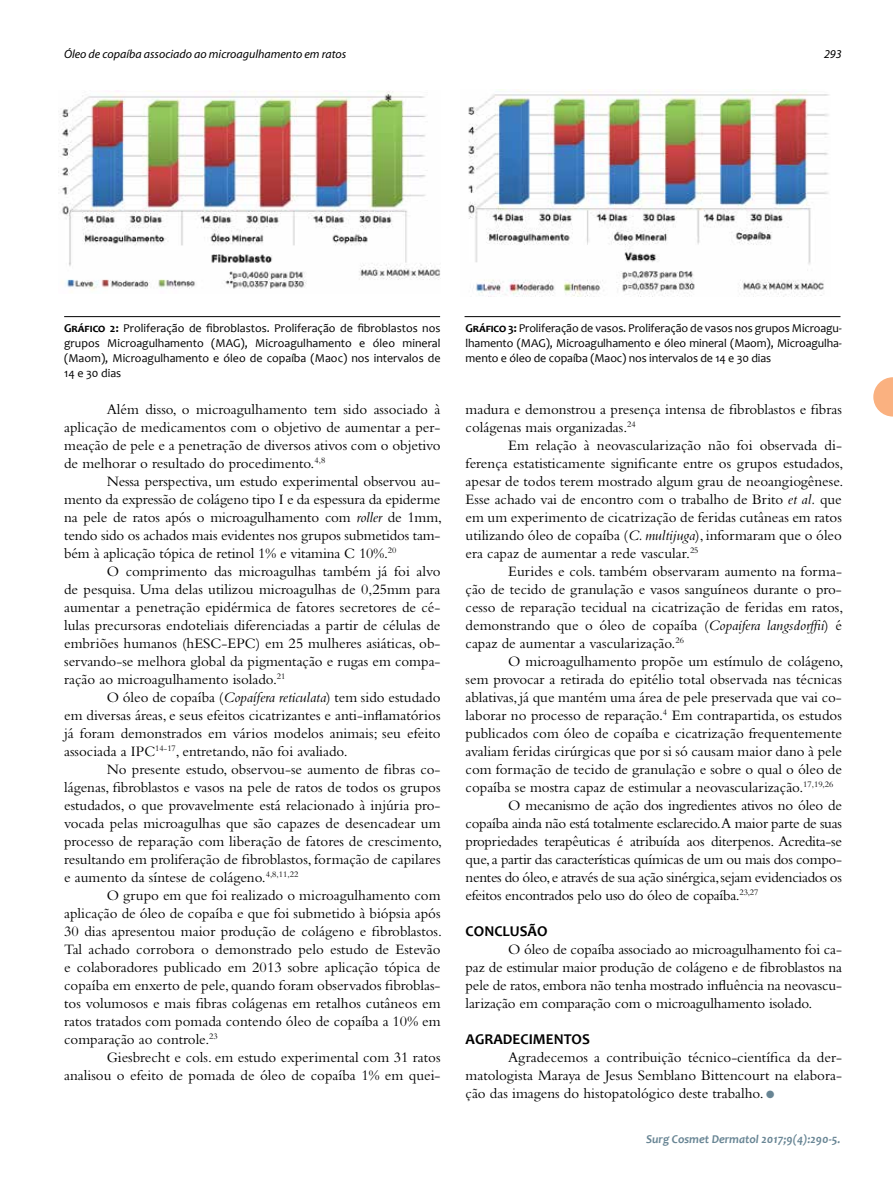
<style>
.page{position:relative;width:893px;height:1191px;background:#fff}
.page>*{position:absolute;margin:0;border:0;box-sizing:border-box;transform-origin:0 0}
.t1{font:15px/18px "Bembo";color:#000;text-align:justify}
.t2{font:15px "Bembo";letter-spacing:-.02em;color:#000}
.t3{font:700 15px "Candara";color:#000}
.t4{font:12px/15px "Candara";letter-spacing:-.005em;color:#000;text-align:justify}
.t5{font:italic 12px "Myriad";color:#000}
.t6{font:italic 700 12px "Candara";color:#688594}
.s1{font-weight:700}
.s2{font-style:italic}
.s3{color:#688594}
</style>
<div class="page">
<svg style="left:873px;top:377px;width:20px;height:39px"></svg>
<img style="left:58px;top:90px;width:382px;height:201px">
<img style="left:468px;top:89px;width:361px;height:207px">
<hr style="left:64px;top:316px;width:376px;height:1px;background:#000">
<hr style="left:465px;top:316px;width:375px;height:1px;background:#000">
<p class="t5" style="left:64px;top:48px;width:284px">Óleo de copaíba associado ao microagulhamento em ratos</p>
<p class="t5" style="left:824px;top:48px;width:19px">293</p>
<p class="t4" style="left:64px;top:321px;width:378px"><span class="s1">Gráfico 2:</span> Proliferação de fibroblastos. Proliferação de fibroblastos nos grupos Microagulhamento (MAG), Microagulhamento e óleo mineral (Maom), Microagulhamento e óleo de copaíba (Maoc) nos intervalos de 14 e 30 dias</p>
<p class="t4" style="left:466px;top:321px;width:378px"><span class="s1">Gráfico 3:</span> Proliferação de vasos. Proliferação de vasos nos grupos Microagu&shy;lhamento (MAG), Microagulhamento e óleo mineral (Maom), Microagulha&shy;mento e óleo de copaíba (Maoc) nos intervalos de 14 e 30 dias</p>
<p class="t1" style="left:64px;top:400px;width:378px;text-indent:43px">Além disso, o microagulhamento tem sido associado à aplicação de medicamentos com o objetivo de aumentar a per&shy;meação de pele e a penetração de diversos ativos com o objetivo de melhorar o resultado do procedimento.<sup>4,8</sup></p>
<p class="t1" style="left:64px;top:472px;width:379px;text-indent:43px">Nessa perspectiva, um estudo experimental observou au&shy;mento da expressão de colágeno tipo I e da espessura da epiderme na pele de ratos após o microagulhamento com <span class="s2">roller</span> de 1mm, tendo sido os achados mais evidentes nos grupos submetidos tam&shy;bém à aplicação tópica de retinol 1% e vitamina C 10%.<sup>20</sup></p>
<p class="t1" style="left:64px;top:562px;width:378px;text-indent:43px">O comprimento das microagulhas também já foi alvo de pesquisa. Uma delas utilizou microagulhas de 0,25mm para aumentar a penetração epidérmica de fatores secretores de cé&shy;lulas precursoras endoteliais diferenciadas a partir de células de embriões humanos (hESC-EPC) em 25 mulheres asiáticas, ob&shy;servando-se melhora global da pigmentação e rugas em compa&shy;ração ao microagulhamento isolado.<sup>21</sup></p>
<p class="t1" style="left:64px;top:688px;width:378px;text-indent:43px">O óleo de copaíba (<span class="s2">Copaífera reticulata</span>) tem sido estudado em diversas áreas, e seus efeitos cicatrizantes e anti-inflamatórios já foram demonstrados em vários modelos animais; seu efeito associada a IPC<sup>14-17</sup>, entretando, não foi avaliado.</p>
<p class="t1" style="left:64px;top:760px;width:379px;text-indent:43px">No presente estudo, observou-se aumento de fibras co&shy;lágenas, fibroblastos e vasos na pele de ratos de todos os grupos estudados, o que provavelmente está relacionado à injúria pro&shy;vocada pelas microagulhas que são capazes de desencadear um processo de reparação com liberação de fatores de crescimento, resultando em proliferação de fibroblastos, formação de capilares e aumento da síntese de colágeno.<sup>4,8,11,22</sup></p>
<p class="t1" style="left:64px;top:886px;width:379px;text-indent:43px">O grupo em que foi realizado o microagulhamento com aplicação de óleo de copaíba e que foi submetido à biópsia após 30 dias apresentou maior produção de colágeno e fibroblastos.<br>Tal achado corrobora o demonstrado pelo estudo de Estevão e colaboradores publicado em 2013 sobre aplicação tópica de copaíba em enxerto de pele, quando foram observados fibroblas&shy;tos volumosos e mais fibras colágenas em retalhos cutâneos em ratos tratados com pomada contendo óleo de copaíba a 10% em comparação ao controle.<sup>23</sup></p>
<p class="t1" style="left:64px;top:1048px;width:378px;text-align:right">Giesbrecht e cols. em estudo experimental com 31 ratos analisou o efeito de pomada de óleo de copaíba 1% em quei-</p>
<p class="t1" style="left:466px;top:400px;width:378px">madura e demonstrou a presença intensa de fibroblastos e fibras colágenas mais organizadas.<sup>24</sup></p>
<p class="t1" style="left:466px;top:436px;width:379px;text-indent:43px">Em relação à neovascularização não foi observada di&shy;ferença estatisticamente significante entre os grupos estudados, apesar de todos terem mostrado algum grau de neoangiogênese.<br>Esse achado vai de encontro com o trabalho de Brito <span class="s2">et al.</span> que em um experimento de cicatrização de feridas cutâneas em ratos utilizando óleo de copaíba (<span class="s2">C. multijuga</span>), informaram que o óleo era capaz de aumentar a rede vascular.<sup>25</sup></p>
<p class="t1" style="left:466px;top:562px;width:379px;text-indent:43px">Eurides e cols. também observaram aumento na forma&shy;ção de tecido de granulação e vasos sanguíneos durante o pro&shy;cesso de reparação tecidual na cicatrização de feridas em ratos, demonstrando que o óleo de copaíba (<span class="s2">Copaifera langsdorffii</span>) é capaz de aumentar a vascularização.<sup>26</sup></p>
<p class="t1" style="left:508px;top:652px;width:337px">O microagulhamento propõe um estímulo de colágeno,</p>
<p class="t1" style="left:466px;top:670px;width:378px">sem provocar a retirada do epitélio total observada nas técnicas</p>
<p class="t1" style="left:466px;top:688px;width:378px">ablativas, já que mantém uma área de pele preservada que vai co-</p>
<p class="t1" style="left:466px;top:706px;width:378px">laborar no processo de reparação.<sup>4</sup> Em contrapartida, os estudos</p>
<p class="t1" style="left:466px;top:724px;width:378px">publicados com óleo de copaíba e cicatrização frequentemente</p>
<p class="t1" style="left:466px;top:742px;width:378px">avaliam feridas cirúrgicas que por si só causam maior dano à pele</p>
<p class="t1" style="left:466px;top:760px;width:378px">com formação de tecido de granulação e sobre o qual o óleo de</p>
<p class="t1" style="left:466px;top:778px;width:369px">copaíba se mostra capaz de estimular a neovascularização.<sup>17,19,26</sup></p>
<p class="t2" style="left:508px;top:797px;width:335px">O mecanismo de ação dos ingredientes ativos no óleo de</p>
<p class="t2" style="left:466px;top:815px;width:378px">copaíba ainda não está totalmente esclarecido.A maior parte de suas</p>
<p class="t2" style="left:466px;top:833px;width:378px">propriedades terapêuticas é atribuída aos diterpenos. Acredita-se</p>
<p class="t2" style="left:466px;top:851px;width:378px">que, a partir das características químicas de um ou mais dos compo-</p>
<p class="t2" style="left:466px;top:869px;width:378px">nentes do óleo, e através de sua ação sinérgica, sejam evidenciados os</p>
<p class="t2" style="left:466px;top:887px;width:294px">efeitos encontrados pelo uso do óleo de copaíba.<sup>23,27</sup></p>
<p class="t3" style="left:466px;top:922px;width:83px">CONCLUSÃO</p>
<p class="t1" style="left:466px;top:940px;width:378px;text-indent:43px">O óleo de copaíba associado ao microagulhamento foi ca&shy;paz de estimular maior produção de colágeno e de fibroblastos na pele de ratos, embora não tenha mostrado influência na neovascu&shy;larização em comparação com o microagulhamento isolado.</p>
<p class="t3" style="left:466px;top:1030px;width:126px">AGRADECIMENTOS</p>
<p class="t1" style="left:466px;top:1048px;width:378px;text-indent:43px">Agradecemos a contribuição técnico-científica da der&shy;matologista Maraya de Jesus Semblano Bittencourt na elabora&shy;ção das imagens do histopatológico deste trabalho. <span class="s3">●</span></p>
<p class="t6" style="left:646px;top:1131px;width:196px">Surg Cosmet Dermatol 2017;9(4):290-5.</p>
</div>
